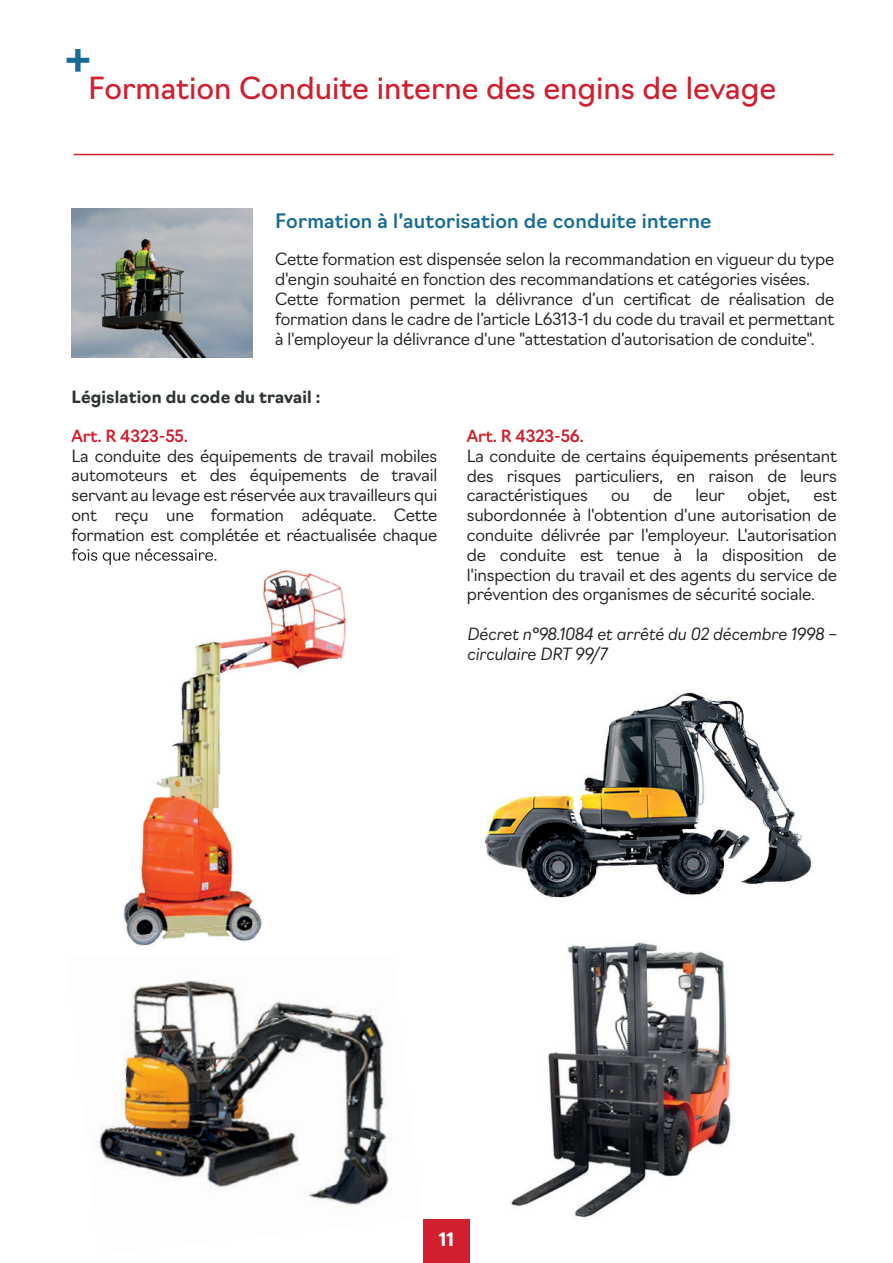
<style>
.page{position:relative;width:893px;height:1263px;background:#fff}
.page>*{position:absolute;margin:0;border:0;box-sizing:border-box;transform-origin:0 0}
.t1{font:500 49.65px "Navigo";color:#176d96}
.t2{font:29.85px "Navigo";color:#d11f2e}
.t3{font:500 19.5px "Navigo";letter-spacing:.01em;color:#176d96}
.t4{font:700 18px "Navigo";color:#fff}
.t5{font:300 16.5px/19.8px "Navigo";letter-spacing:-.01em;color:#231f20;text-align:justify}
.t6{font:italic 300 16.5px/19.8px "Navigo";letter-spacing:-.01em;color:#231f20}
.t7{font:700 16.5px "Navigo";letter-spacing:.01em;color:#2e3335}
.t8{font:500 16.5px "Navigo";letter-spacing:-.01em;color:#d11f2e}
</style>
<div class="page">
<img style="left:484px;top:692px;width:328px;height:206px">
<img style="left:99px;top:980px;width:290px;height:225px">
<div style="left:423px;top:1219px;width:47px;height:44px;background:#d11f2e"></div>
<img style="left:71px;top:208px;width:181px;height:149px">
<hr style="left:74px;top:154px;width:759px;height:1px;background:#d11f2e">
<img style="left:511px;top:942px;width:220px;height:276px">
<img style="left:71px;top:552px;width:276px;height:356px">
<img style="left:123px;top:908px;width:139px;height:38px">
<img style="left:185px;top:552px;width:31px;height:13px">
<img style="left:72px;top:552px;width:113px;height:13px">
<h1 class="t1" style="left:65px;top:30px;width:28px">+</h1>
<h2 class="t2" style="left:88px;top:77px;width:690px">Formation Conduite interne des engins de levage</h2>
<p class="t3" style="left:275px;top:209px;width:438px">Formation à l’autorisation de conduite interne</p>
<p class="t5" style="left:275px;top:250px;width:561px;text-align:left">Cette formation est dispensée selon la recommandation en vigueur du type d'engin souhaité en fonction des recommandations et catégories visées.<br>Cette formation permet la délivrance d’un certificat de réalisation de formation dans le cadre de l’article L6313-1 du code du travail et permettant à l'employeur la délivrance d'une "attestation d’autorisation de conduite".</p>
<p class="t7" style="left:71px;top:390px;width:251px">Législation du code du travail :</p>
<p class="t8" style="left:71px;top:426px;width:118px">Art. R 4323-55.</p>
<p class="t5" style="left:71px;top:446px;width:367px">La conduite des équipements de travail mobiles automoteurs et des équipements de travail servant au levage est réservée aux travailleurs qui ont reçu une formation adéquate. Cette formation est complétée et réactualisée chaque</p>
<p class="t8" style="left:467px;top:426px;width:119px">Art. R 4323-56.</p>
<p class="t5" style="left:467px;top:446px;width:372px">La conduite de certains équipements présentant des risques particuliers, en raison de leurs caractéristiques</p>
<p class="t5" style="left:611px;top:486px;width:20px">ou</p>
<p class="t5" style="left:653px;top:486px;width:21px">de</p>
<p class="t5" style="left:696px;top:486px;width:31px">leur</p>
<p class="t5" style="left:748px;top:486px;width:44px">objet,</p>
<p class="t5" style="left:467px;top:486px;width:372px;text-indent:347px">est subordonnée à l'obtention d'une autorisation de conduite délivrée par l'employeur. L'autorisation de conduite est tenue à la disposition de l'inspection du travail et des agents du service de prévention des organismes de sécurité sociale.</p>
<p class="t6" style="left:467px;top:625px;width:372px">Décret n°98.1084 et arrêté du 02 décembre 1998 – circulaire DRT 99/7</p>
<p class="t4" style="left:439px;top:1232px;width:17px">11</p>
</div>
